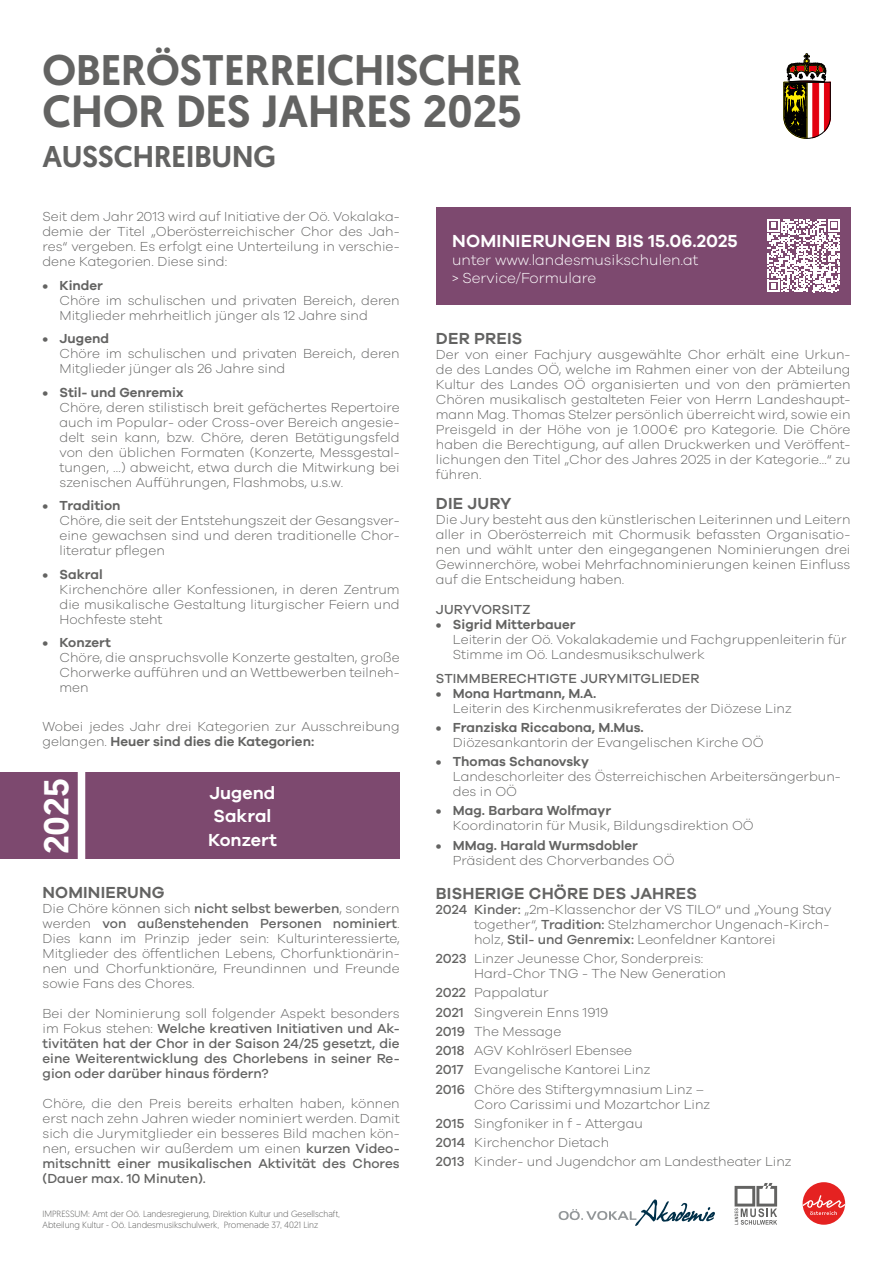
<style>
.page{position:relative;width:893px;height:1263px;background:#fff}
.page>*{position:absolute;margin:0;border:0;box-sizing:border-box;transform-origin:0 0}
.t1{font:500 45px "Geomanist";color:#636362}
.t2{font:500 42.75px "Geomanist";color:#636362}
.t3{font:500 34.5px "Geomanist";color:#fff}
.t4{font:500 30px "Geomanist";color:#636362}
.t5{font:600 18px/23.5px "Galano Grotesque";color:#fff}
.t6{font:600 16.5px "Galano Grotesque";letter-spacing:.01em;color:#636362}
.t7{font:300 15px/18px "Galano Grotesque";color:#fff}
.t8{font:300 13.5px/15px "Galano Grotesque";color:#636362;text-align:justify}
.t9{font:500 13.5px/15px "Galano Grotesque";color:#636362;text-align:justify}
.t10{font:600 13.5px "Galano Grotesque";color:#636362}
.t11{font:300 9px/10.8px "Geomanist";color:#636362}
.s1{font-weight:600}
.s2{font-weight:500}
.s3{font-weight:300}
</style>
<div class="page">
<div style="left:0;top:772px;width:400px;height:86px;background:#7d496f"></div>
<svg style="left:783px;top:53px;width:48px;height:86px"></svg>
<div style="left:803px;top:1182px;width:42px;height:43px;background:#e52221;border-radius:50%"></div>
<svg style="left:803px;top:1195px;width:42px;height:20px"></svg>
<svg style="left:735px;top:1183px;width:42px;height:42px"></svg>
<div style="left:436px;top:208px;width:414px;height:97px;background:#7d496f"></div>
<svg style="left:767px;top:219px;width:73px;height:73px"></svg>
<div style="left:78px;top:763px;width:7px;height:105px;background:#fff"></div>
<svg style="left:559px;top:1199px;width:156px;height:27px"></svg>
<h2 class="t2" style="left:43px;top:41px;width:481px">OBERÖSTERREICHISCHER</h2>
<h1 class="t1" style="left:43px;top:81px;width:481px">CHOR DES JAHRES 2025</h1>
<h3 class="t4" style="left:43px;top:136px;width:235px">AUSSCHREIBUNG</h3>
<p class="t8" style="left:43px;top:209px;width:359px">Seit dem Jahr 2013 wird auf Initiative der Oö. Vokalaka&shy;demie der Titel „Oberösterreichischer Chor des Jah&shy;res“ vergeben. Es erfolgt eine Unterteilung in verschie&shy;dene Kategorien. Diese sind:</p>
<p class="t10" style="left:43px;top:277px;width:62px">• Kinder</p>
<p class="t8" style="left:60px;top:292px;width:342px">Chöre im schulischen und privaten Bereich, deren<br>Mitglieder mehrheitlich jünger als 12 Jahre sind</p>
<p class="t10" style="left:43px;top:330px;width:68px">• Jugend</p>
<p class="t8" style="left:60px;top:346px;width:342px">Chöre im schulischen und privaten Bereich, deren<br>Mitglieder jünger als 26 Jahre sind</p>
<p class="t10" style="left:43px;top:384px;width:143px">• Stil- und Genremix</p>
<p class="t8" style="left:60px;top:399px;width:342px">Chöre, deren stilistisch breit gefächertes Repertoire auch im Popular- oder Cross-over Bereich angesie&shy;delt sein kann, bzw. Chöre, deren Betätigungsfeld von den üblichen Formaten (Konzerte, Messgestal&shy;tungen, …) abweicht, etwa durch die Mitwirkung bei szenischen Aufführungen, Flashmobs, u.s.w.</p>
<p class="t10" style="left:43px;top:497px;width:80px">• Tradition</p>
<p class="t8" style="left:60px;top:513px;width:342px">Chöre, die seit der Entstehungszeit der Gesangsver&shy;eine gewachsen sind und deren traditionelle Chor&shy;literatur pflegen</p>
<p class="t10" style="left:43px;top:566px;width:62px">• Sakral</p>
<p class="t8" style="left:60px;top:581px;width:342px">Kirchenchöre aller Konfessionen, in deren Zentrum die musikalische Gestaltung liturgischer Feiern und Hochfeste steht</p>
<p class="t10" style="left:43px;top:634px;width:70px">• Konzert</p>
<p class="t8" style="left:60px;top:650px;width:342px">Chöre, die anspruchsvolle Konzerte gestalten, große Chorwerke aufführen und an Wettbewerben teilneh&shy;men</p>
<p class="t8" style="left:43px;top:718px;width:359px">Wobei jedes Jahr drei Kategorien zur Ausschreibung gelangen. <span class="s1">Heuer sind dies die Kategorien:</span></p>
<h3 class="t3" style="left:33px;top:854px;width:77px;rotate:-90deg">2025</h3>
<h3 class="t5" style="left:208px;top:780px;width:70px">Jugend<br>Sakral<br>Konzert</h3>
<p class="t6" style="left:43px;top:883px;width:123px">NOMINIERUNG</p>
<p class="t8" style="left:43px;top:901px;width:359px">Die Chöre können sich <span class="s2">nicht selbst bewerben</span>, sondern werden <span class="s2">von außenstehenden Personen nominiert</span>.<br>Dies kann im Prinzip jeder sein: Kulturinteressierte, Mitglieder des öffentlichen Lebens, Chorfunktionärin&shy;nen und Chorfunktionäre, Freundinnen und Freunde sowie Fans des Chores.</p>
<p class="t9" style="left:43px;top:1006px;width:359px"><span class="s3">Bei der Nominierung soll folgender Aspekt besonders im Fokus stehen:</span> Welche kreativen Initiativen und Ak&shy;tivitäten hat der Chor in der Saison 24/25 gesetzt, die eine Weiterentwicklung des Chorlebens in seiner Re&shy;gion oder darüber hinaus fördern?</p>
<p class="t8" style="left:43px;top:1096px;width:359px">Chöre, die den Preis bereits erhalten haben, können erst nach zehn Jahren wieder nominiert werden. Damit sich die Jurymitglieder ein besseres Bild machen kön&shy;nen, ersuchen wir außerdem um einen <span class="s2">kurzen Video&shy;mitschnitt einer musikalischen Aktivität des Chores (Dauer max. 10 Minuten).</span></p>
<p class="t11" style="left:43px;top:1208px;width:299px">IMPRESSUM: Amt der Oö. Landesregierung, Direktion Kultur und Gesellschaft,<br>Abteilung Kultur - Oö. Landesmusikschulwerk, Promenade 37, 4021 Linz</p>
<h3 class="t5" style="left:452px;top:229px;width:287px">NOMINIERUNGEN BIS 15.06.2025</h3>
<p class="t7" style="left:452px;top:250px;width:248px">unter www.landesmusikschulen.at &gt; Service/Formulare</p>
<p class="t6" style="left:436px;top:328px;width:88px">DER PREIS</p>
<p class="t8" style="left:436px;top:347px;width:416px">Der von einer Fachjury ausgewählte Chor erhält eine Urkun&shy;de des Landes OÖ, welche im Rahmen einer von der Abteilung Kultur des Landes OÖ organisierten und von den prämierten Chören musikalisch gestalteten Feier von Herrn Landeshaupt&shy;mann Mag. Thomas Stelzer persönlich überreicht wird, sowie ein Preisgeld in der Höhe von je 1.000€ pro Kategorie. Die Chöre haben die Berechtigung, auf allen Druckwerken und Veröffent&shy;lichungen den Titel „Chor des Jahres 2025 in der Kategorie…“ zu führen.</p>
<p class="t6" style="left:436px;top:493px;width:77px">DIE JURY</p>
<p class="t8" style="left:436px;top:512px;width:416px">Die Jury besteht aus den künstlerischen Leiterinnen und Leitern aller in Oberösterreich mit Chormusik befassten Organisatio&shy;nen und wählt unter den eingegangenen Nominierungen drei Gewinnerchöre, wobei Mehrfachnominierungen keinen Einfluss auf die Entscheidung haben.</p>
<p class="t9" style="left:436px;top:602px;width:96px">JURYVORSITZ</p>
<p class="t10" style="left:436px;top:616px;width:141px">• Sigrid Mitterbauer</p>
<p class="t8" style="left:453px;top:632px;width:395px">Leiterin der Oö. Vokalakademie und Fachgruppenleiterin für<br>Stimme im Oö. Landesmusikschulwerk</p>
<p class="t9" style="left:436px;top:670px;width:265px">STIMMBERECHTIGTE JURYMITGLIEDER</p>
<p class="t10" style="left:436px;top:685px;width:162px">• Mona Hartmann, M.A.</p>
<p class="t8" style="left:453px;top:700px;width:340px">Leiterin des Kirchenmusikreferates der Diözese Linz</p>
<p class="t10" style="left:436px;top:719px;width:209px">• Franziska Riccabona, M.Mus.</p>
<p class="t8" style="left:453px;top:734px;width:312px">Diözesankantorin der Evangelischen Kirche OÖ</p>
<p class="t10" style="left:436px;top:753px;width:155px">• Thomas Schanovsky</p>
<p class="t8" style="left:453px;top:769px;width:389px">Landeschorleiter des Österreichischen Arbeitersängerbun&shy;des in OÖ</p>
<p class="t10" style="left:436px;top:802px;width:177px">• Mag. Barbara Wolfmayr</p>
<p class="t8" style="left:453px;top:818px;width:302px">Koordinatorin für Musik, Bildungsdirektion OÖ</p>
<p class="t10" style="left:436px;top:837px;width:204px">• MMag. Harald Wurmsdobler</p>
<p class="t8" style="left:453px;top:852px;width:223px">Präsident des Chorverbandes OÖ</p>
<p class="t6" style="left:436px;top:883px;width:262px">BISHERIGE CHÖRE DES JAHRES</p>
<p class="t8" style="left:474px;top:901px;width:359px;text-align:left;text-indent:-38px"><span class="s2">2024 Kinder:</span> „2m-Klassenchor der VS TILO“ und „Young Stay together“, <span class="s2">Tradition:</span> Stelzhamerchor Ungenach-Kirch&shy;holz, <span class="s2">Stil- und Genremix:</span> Leonfeldner Kantorei</p>
<p class="t8" style="left:474px;top:951px;width:253px;text-indent:-38px"><span class="s2">2023</span> Linzer Jeunesse Chor, Sonderpreis:<br>Hard-Chor TNG - The New Generation</p>
<p class="t8" style="left:436px;top:983px;width:270px;line-height:19.2px;text-align:left"><span class="s2">2022</span> Pappalatur<br><span class="s2">2021</span> Singverein Enns 1919<br><span class="s2">2019</span> The Message<br><span class="s2">2018</span> AGV Kohlröserl Ebensee<br><span class="s2">2017</span> Evangelische Kantorei Linz<br><span class="s2">2016</span> Chöre des Stiftergymnasium Linz –</p>
<p class="t8" style="left:436px;top:1094px;width:357px;line-height:19.2px;text-align:left;text-indent:38px">Coro Carissimi und Mozartchor Linz<br><span class="s2">2015</span> Singfoniker in f - Attergau<br><span class="s2">2014</span> Kirchenchor Dietach<br><span class="s2">2013</span> Kinder- und Jugendchor am Landestheater Linz</p>
</div>
